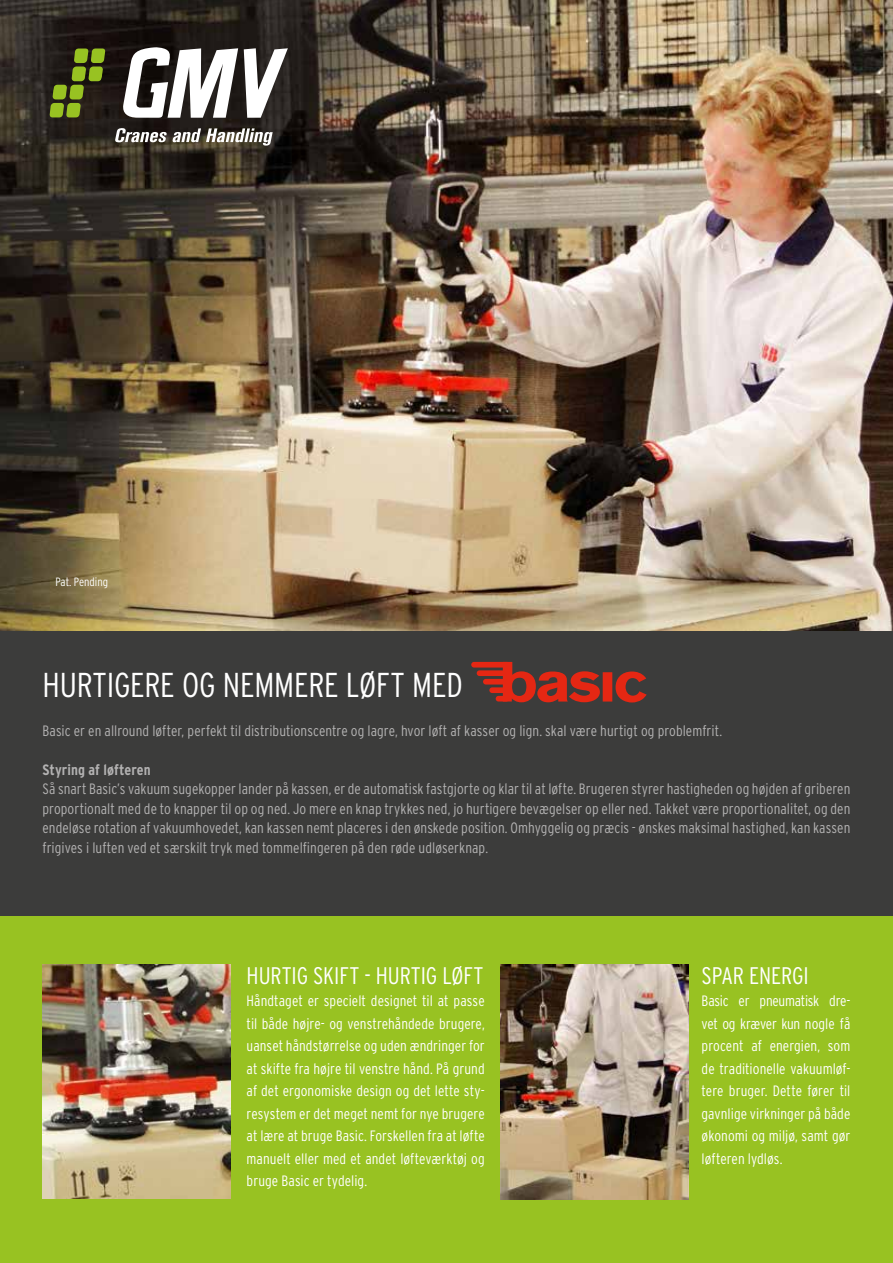
<style>
.page{position:relative;width:893px;height:1263px;background:#fff}
.page>*{position:absolute;margin:0;border:0;box-sizing:border-box;transform-origin:0 0}
.t1{font:300 condensed 34.5px "Interstate";letter-spacing:-.005em;color:#fff}
.t2{font:300 condensed 24px "Interstate";color:#fff}
.t3{font:300 condensed 15px/19.5px "Interstate";color:#b3b2b2;text-align:justify}
.t4{font:300 condensed 15px/22.5px "Interstate";color:#fff;text-align:justify}
.t5{font:700 condensed 15px "Interstate";letter-spacing:.005em;color:#b3b2b2}
.t6{font:300 condensed 12px "Interstate";letter-spacing:-.005em;color:#fff}
</style>
<div class="page">
<div style="left:0;top:910px;width:893px;height:353px;background:#98c222"></div>
<img style="left:0;top:0;width:893px;height:631px">
<div style="left:0;top:631px;width:893px;height:285px;background:#3c3c3b"></div>
<img style="left:43px;top:964px;width:188px;height:235px">
<img style="left:501px;top:965px;width:188px;height:234px">
<div style="left:477px;top:670px;width:32px;height:6px;background:#e52713;border-radius:3px"></div>
<div style="left:471px;top:662px;width:39px;height:5px;background:#e52713;border-radius:3px"></div>
<div style="left:483px;top:679px;width:26px;height:5px;background:#e52713;border-radius:3px"></div>
<div style="left:489px;top:687px;width:20px;height:6px;background:#e52713;border-radius:3px"></div>
<div style="left:496px;top:696px;width:13px;height:5px;background:#e52713;border-radius:3px"></div>
<svg style="left:503px;top:662px;width:144px;height:40px"></svg>
<svg style="left:50px;top:48px;width:55px;height:70px;background:#4e591a"></svg>
<svg style="left:244px;top:48px;width:44px;height:70px"></svg>
<svg style="left:122px;top:47px;width:116px;height:71px"></svg>
<svg style="left:115px;top:128px;width:158px;height:18px"></svg>
<p class="t6" style="left:55px;top:574px;width:54px">Pat. Pending</p>
<h1 class="t1" style="left:43px;top:663px;width:422px">HURTIGERE og nemmere løft med</h1>
<p class="t3" style="left:43px;top:720px;width:681px">Basic er en allround løfter, perfekt til distributionscentre og lagre, hvor løft af kasser og lign. skal være hurtigt og problemfrit.</p>
<p class="t5" style="left:43px;top:760px;width:110px">Styring af løfteren</p>
<p class="t3" style="left:43px;top:779px;width:809px">Så snart Basic’s vakuum sugekopper lander på kassen, er de automatisk fastgjorte og klar til at løfte. Brugeren styrer hastigheden og højden af griberen proportionalt med de to knapper til op og ned. Jo mere en knap trykkes ned, jo hurtigere bevægelser op eller ned. Takket være proportionalitet, og den endeløse rotation af vakuumhovedet, kan kassen nemt placeres i den ønskede position. Omhyggelig og præcis - ønskes maksimal hastighed, kan kassen frigives i luften ved et særskilt tryk med tommelfingeren på den røde udløserknap.</p>
<h2 class="t2" style="left:247px;top:961px;width:23px">Hurtig</h2>
<h2 class="t2" style="left:313px;top:961px;width:74px">skift - hurtig</h2>
<h2 class="t2" style="left:442px;top:961px;width:40px">løft</h2>
<p class="t4" style="left:247px;top:990px;width:240px">Håndtaget er specielt designet til at passe til både højre- og venstrehåndede brugere, uanset håndstørrelse og uden ændringer for at skifte fra højre til venstre hånd. På grund af det ergonomiske design og det lette sty&shy;resystem er det meget nemt for nye brugere at lære at bruge Basic. Forskellen fra at løfte manuelt eller med et andet løfteværktøj og bruge Basic er tydelig.</p>
<h2 class="t2" style="left:702px;top:961px;width:79px">Spar energi</h2>
<p class="t4" style="left:702px;top:990px;width:150px">Basic er pneumatisk dre&shy;vet og kræver kun nogle få procent af energien, som de traditionelle vakuumløf&shy;tere bruger. Dette fører til gavnlige virkninger på både økonomi og miljø, samt gør løfteren lydløs.</p>
</div>
